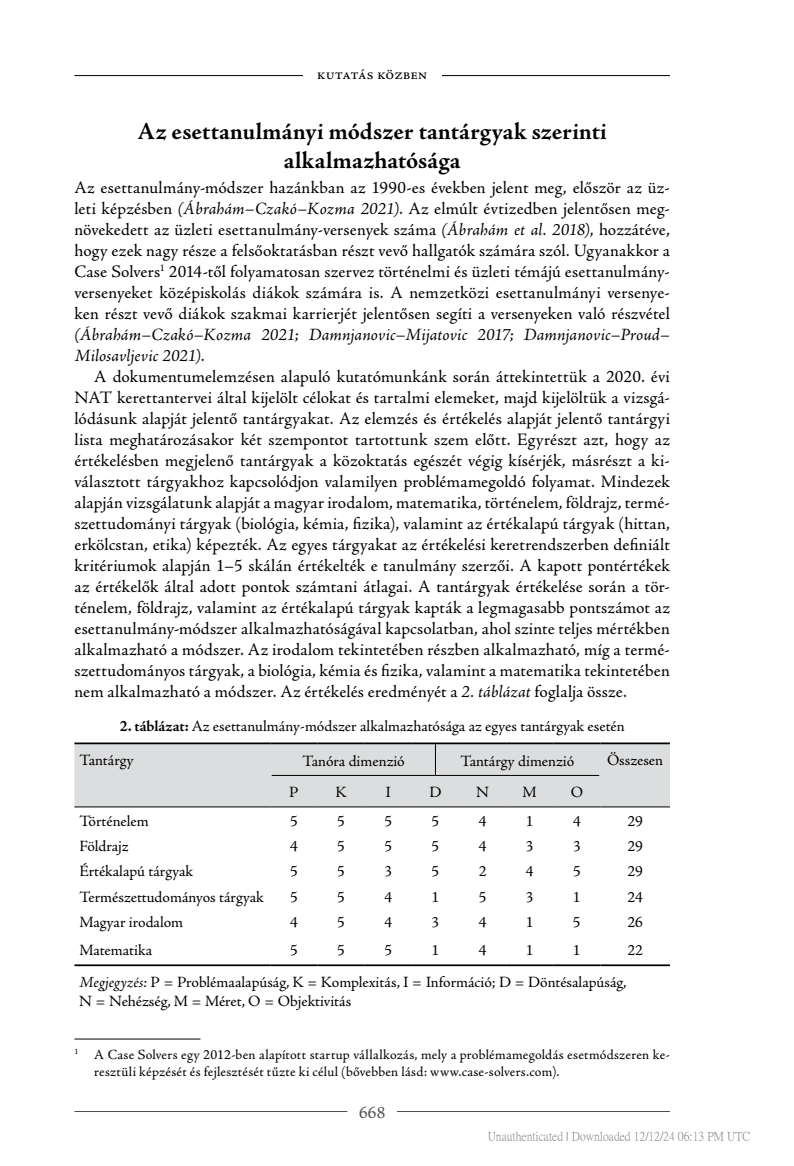
<style>
.page{position:relative;width:794px;height:1166px;background:#fff}
.page>*{position:absolute;margin:0;border:0;box-sizing:border-box;transform-origin:0 0}
.t1{font:700 24.5px/29.4px "Adobe Jenson Pro";letter-spacing:.01em;color:#000;text-align:center}
.t2{font:17.5px/21px "Adobe Jenson Pro";letter-spacing:.01em;color:#000;text-align:justify}
.t3{font:italic 17.5px/21px "Adobe Jenson Pro";letter-spacing:.005em;color:#000}
.t4{font:17.5px "Adobe Jenson Pro";color:#4d4d4f}
.t5{font:15.75px/34.1px "Adobe Jenson Pro";letter-spacing:-.005em;color:#000}
.t6{font:14px/16.8px "Adobe Jenson Pro";letter-spacing:.02em;color:#000}
.t7{font:12.25px "P Ming Li U";color:rgb(0 0 0/.5)}
.s1{font-style:italic}
.s2{font-style:normal}
.s3{font-weight:700}
</style>
<div class="page">
<hr style="left:74px;top:1111px;width:273px;height:1px;background:#4d4d4f">
<hr style="left:397px;top:1111px;width:273px;height:1px;background:#4d4d4f">
<hr style="left:74px;top:75px;width:596px;height:1px;background:#000">
<div style="left:303px;top:67px;width:138px;height:12px;background:#fff"></div>
<hr style="left:74px;top:1038px;width:126px;height:1px;background:#000">
<div style="left:74px;top:744px;width:596px;height:62px;background:#dcddde"></div>
<hr style="left:74px;top:806px;width:196px;height:1px;background:#000">
<hr style="left:600px;top:806px;width:70px;height:1px;background:#000">
<hr style="left:270px;top:806px;width:47px;height:1px;background:#000">
<hr style="left:317px;top:806px;width:48px;height:1px;background:#000">
<hr style="left:365px;top:806px;width:47px;height:1px;background:#000">
<hr style="left:412px;top:806px;width:47px;height:1px;background:#000">
<hr style="left:459px;top:806px;width:47px;height:1px;background:#000">
<hr style="left:506px;top:806px;width:47px;height:1px;background:#000">
<hr style="left:553px;top:806px;width:47px;height:1px;background:#000">
<hr style="left:74px;top:742px;width:196px;height:2px;background:#000">
<hr style="left:270px;top:742px;width:47px;height:2px;background:#000">
<hr style="left:317px;top:742px;width:48px;height:2px;background:#000">
<hr style="left:365px;top:742px;width:47px;height:2px;background:#000">
<hr style="left:412px;top:742px;width:47px;height:2px;background:#000">
<hr style="left:459px;top:742px;width:47px;height:2px;background:#000">
<hr style="left:506px;top:742px;width:47px;height:2px;background:#000">
<hr style="left:553px;top:742px;width:47px;height:2px;background:#000">
<hr style="left:600px;top:742px;width:70px;height:2px;background:#000">
<hr style="left:74px;top:964px;width:196px;height:2px;background:#000">
<hr style="left:270px;top:964px;width:47px;height:2px;background:#000">
<hr style="left:317px;top:964px;width:48px;height:2px;background:#000">
<hr style="left:365px;top:964px;width:47px;height:2px;background:#000">
<hr style="left:412px;top:964px;width:47px;height:2px;background:#000">
<hr style="left:459px;top:964px;width:47px;height:2px;background:#000">
<hr style="left:506px;top:964px;width:47px;height:2px;background:#000">
<hr style="left:553px;top:964px;width:47px;height:2px;background:#000">
<hr style="left:600px;top:964px;width:70px;height:2px;background:#000">
<hr style="left:272px;top:775px;width:163px;height:1px;background:#000">
<hr style="left:435px;top:775px;width:164px;height:1px;background:#000">
<hr style="left:435px;top:744px;width:1px;height:31px;background:#000">
<p class="t5" style="left:317px;top:57px;width:112px">kutatás közben</p>
<h1 class="t1" style="left:138px;top:117px;width:470px">Az esettanulmányi módszer tantárgyak szerinti alkalmazhatósága</h1>
<p class="t2" style="left:74px;top:177px;width:597px">Az esettanulmány-módszer hazánkban az 1990-es években jelent meg, először az üz&shy;leti képzésben <span class="s1">(Ábrahám–Czakó–Kozma 2021)</span>. Az elmúlt évtizedben jelentősen meg&shy;növekedett az üzleti esettanulmány-versenyek száma <span class="s1">(Ábrahám et al. 2018)</span>, hozzátéve, hogy ezek nagy része a felsőoktatásban részt vevő hallgatók számára szól<span class="s1">.</span> Ugyanakkor a Case Solvers<sup>1</sup> 2014-től folyamatosan szervez történelmi és üzleti témájú esettanulmány&shy;versenyeket középiskolás diákok számára is. A nemzetközi esettanulmányi versenye&shy;ken részt vevő diákok szakmai karrierjét jelentősen segíti a versenyeken való részvétel</p>
<p class="t3" style="left:74px;top:325px;width:597px">(Ábrahám–Czakó–Kozma 2021; Damnjanovic–Mijatovic 2017; Damnjanovic–Proud–<br>Milosavljevic 2021)<span class="s2">.</span></p>
<p class="t2" style="left:74px;top:366px;width:597px;text-indent:20px">A dokumentumelemzésen alapuló kutatómunkánk során áttekintettük a 2020. évi NAT kerettantervei által kijelölt célokat és tartalmi elemeket, majd kijelöltük a vizsgá&shy;lódásunk alapját jelentő tantárgyakat. Az elemzés és értékelés alapját jelentő tantárgyi lista meghatározásakor két szempontot tartottunk szem előtt. Egyrészt azt, hogy az értékelésben megjelenő tantárgyak a közoktatás egészét végig kísérjék, másrészt a ki&shy;választott tárgyakhoz kapcsolódjon valamilyen problémamegoldó folyamat. Mindezek alapján vizsgálatunk alapját a magyar irodalom, matematika, történelem, földrajz, termé&shy;szettudományi tárgyak (biológia, kémia, fizika), valamint az értékalapú tárgyak (hittan, erkölcstan, etika) képezték. Az egyes tárgyakat az értékelési keretrendszerben definiált kritériumok alapján 1–5 skálán értékelték e tanulmány szerzői. A kapott pontértékek az értékelők által adott pontok számtani átlagai. A tantárgyak értékelése során a tör&shy;ténelem, földrajz, valamint az értékalapú tárgyak kapták a legmagasabb pontszámot az esettanulmány-módszer alkalmazhatóságával kapcsolatban, ahol szinte teljes mértékben alkalmazható a módszer. Az irodalom tekintetében részben alkalmazható, míg a termé&shy;szettudományos tárgyak, a biológia, kémia és fizika, valamint a matematika tekintetében nem alkalmazható a módszer. Az értékelés eredményét a <span class="s1">2. táblázat</span> foglalja össze.</p>
<p class="t5" style="left:79px;top:709px;width:547px;text-indent:40px"><span class="s3">2. táblázat:</span> Az esettanulmány-módszer alkalmazhatósága az egyes tantárgyak esetén<br>Tantárgy</p>
<p class="t5" style="left:302px;top:744px;width:104px">Tanóra dimenzió</p>
<p class="t5" style="left:460px;top:744px;width:115px">Tantárgy dimenzió</p>
<p class="t5" style="left:607px;top:743px;width:58px">Összesen</p>
<p class="t5" style="left:289px;top:775px;width:11px">P</p>
<p class="t5" style="left:335px;top:775px;width:13px">K</p>
<p class="t5" style="left:385px;top:775px;width:7px">I</p>
<p class="t5" style="left:429px;top:775px;width:14px">D</p>
<p class="t5" style="left:476px;top:775px;width:14px">N</p>
<p class="t5" style="left:522px;top:775px;width:16px">M</p>
<p class="t5" style="left:571px;top:775px;width:14px">O</p>
<p class="t5" style="left:79px;top:804px;width:71px">Történelem</p>
<p class="t5" style="left:290px;top:804px;width:9px">5</p>
<p class="t5" style="left:337px;top:804px;width:9px">5</p>
<p class="t5" style="left:384px;top:804px;width:9px">5</p>
<p class="t5" style="left:431px;top:804px;width:9px">5</p>
<p class="t5" style="left:479px;top:804px;width:9px">4</p>
<p class="t5" style="left:526px;top:804px;width:9px">1</p>
<p class="t5" style="left:573px;top:804px;width:9px">4</p>
<p class="t5" style="left:627px;top:804px;width:17px">29</p>
<p class="t5" style="left:79px;top:829px;width:50px">Földrajz</p>
<p class="t5" style="left:290px;top:829px;width:9px">4</p>
<p class="t5" style="left:337px;top:829px;width:9px">5</p>
<p class="t5" style="left:384px;top:829px;width:9px">5</p>
<p class="t5" style="left:431px;top:829px;width:9px">5</p>
<p class="t5" style="left:479px;top:829px;width:9px">4</p>
<p class="t5" style="left:526px;top:829px;width:9px">3</p>
<p class="t5" style="left:573px;top:829px;width:9px">3</p>
<p class="t5" style="left:627px;top:829px;width:17px">29</p>
<p class="t5" style="left:79px;top:855px;width:115px">Értékalapú tárgyak</p>
<p class="t5" style="left:290px;top:855px;width:9px">5</p>
<p class="t5" style="left:337px;top:855px;width:9px">5</p>
<p class="t5" style="left:384px;top:855px;width:9px">3</p>
<p class="t5" style="left:431px;top:855px;width:9px">5</p>
<p class="t5" style="left:479px;top:855px;width:9px">2</p>
<p class="t5" style="left:526px;top:855px;width:9px">4</p>
<p class="t5" style="left:573px;top:855px;width:9px">5</p>
<p class="t5" style="left:627px;top:855px;width:17px">29</p>
<p class="t5" style="left:79px;top:880px;width:186px">Természettudományos tárgyak</p>
<p class="t5" style="left:290px;top:880px;width:9px">5</p>
<p class="t5" style="left:337px;top:880px;width:9px">5</p>
<p class="t5" style="left:384px;top:880px;width:9px">4</p>
<p class="t5" style="left:431px;top:880px;width:9px">1</p>
<p class="t5" style="left:479px;top:880px;width:9px">5</p>
<p class="t5" style="left:526px;top:880px;width:9px">3</p>
<p class="t5" style="left:573px;top:880px;width:9px">1</p>
<p class="t5" style="left:627px;top:880px;width:17px">24</p>
<p class="t5" style="left:79px;top:905px;width:105px">Magyar irodalom</p>
<p class="t5" style="left:290px;top:905px;width:9px">4</p>
<p class="t5" style="left:337px;top:905px;width:9px">5</p>
<p class="t5" style="left:384px;top:905px;width:9px">4</p>
<p class="t5" style="left:431px;top:905px;width:9px">3</p>
<p class="t5" style="left:479px;top:905px;width:9px">4</p>
<p class="t5" style="left:526px;top:905px;width:9px">1</p>
<p class="t5" style="left:573px;top:905px;width:9px">5</p>
<p class="t5" style="left:627px;top:905px;width:17px">26</p>
<p class="t5" style="left:79px;top:933px;width:74px">Matematika</p>
<p class="t5" style="left:290px;top:933px;width:9px">5</p>
<p class="t5" style="left:337px;top:933px;width:9px">5</p>
<p class="t5" style="left:384px;top:933px;width:9px">5</p>
<p class="t5" style="left:431px;top:933px;width:9px">1</p>
<p class="t5" style="left:478px;top:933px;width:9px">4</p>
<p class="t5" style="left:526px;top:933px;width:9px">1</p>
<p class="t5" style="left:573px;top:933px;width:9px">1</p>
<p class="t5" style="left:627px;top:933px;width:17px">22</p>
<p class="t5" style="left:79px;top:972px;width:549px;line-height:19.2px"><span class="s1">Megjegyzés:</span> P = Problémaalapúság, K = Komplexitás, I = Információ; D = Döntésalapúság,<br>N = Nehézség, M = Méret, O = Objektivitás</p>
<p class="t6" style="left:94px;top:1046px;width:577px;text-indent:-20px"><sup>1</sup> A Case Solvers egy 2012-ben alapított startup vállalkozás, mely a problémamegoldás esetmódszeren ke&shy;resztüli képzését és fejlesztését tűzte ki célul (bővebben lásd: www.case-solvers.com).</p>
<p class="t4" style="left:359px;top:1102px;width:28px">668</p>
<p class="t7" style="left:487px;top:1130px;width:264px">Unauthenticated | Downloaded 12/12/24 06:13 PM UTC</p>
</div>
